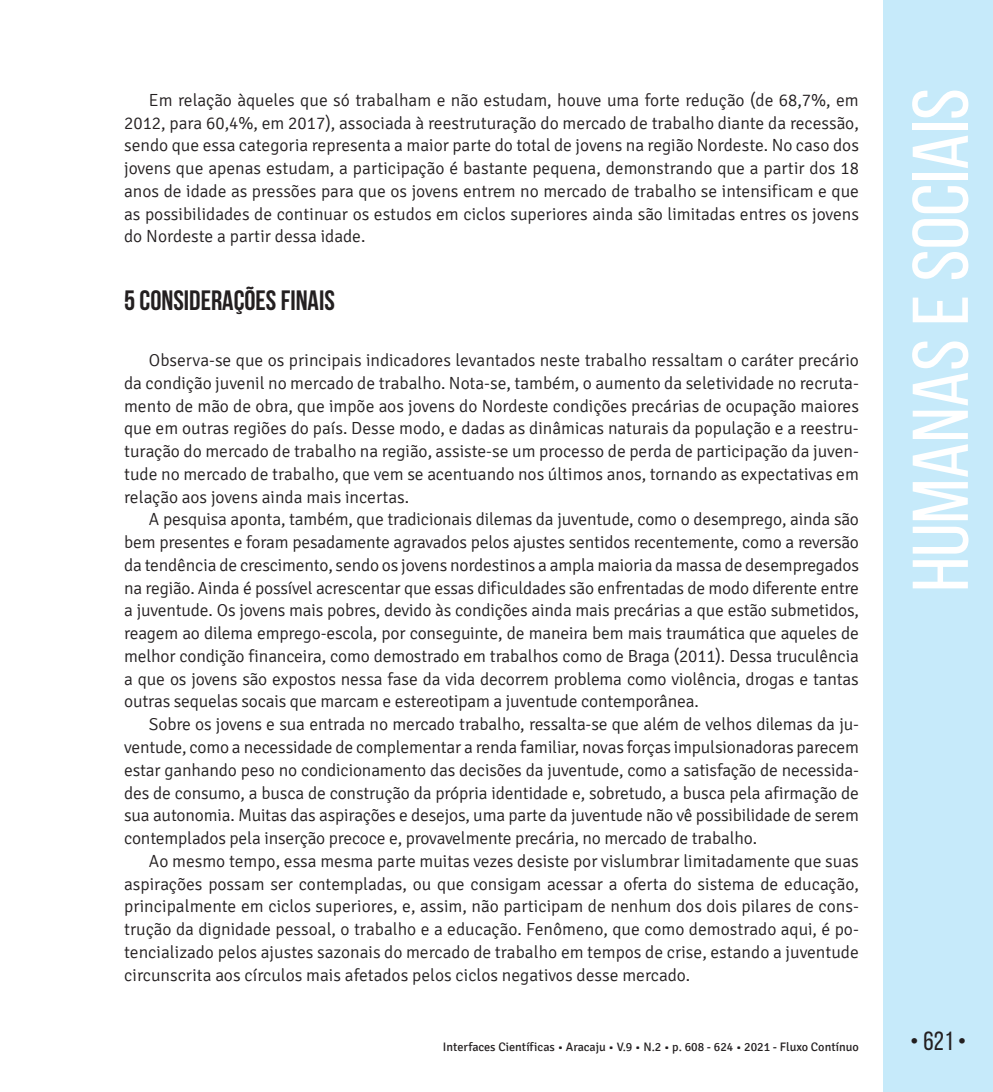
<style>
.page{position:relative;width:993px;height:1092px;background:#fff}
.page>*{position:absolute;margin:0;border:0;box-sizing:border-box;transform-origin:0 0}
.t1{font:78.75px "Bebas Neue";color:#fff;scale:1.09 1}
.t2{font:700 28px "Bebas Neue";color:#231f20}
.t3{font:26.25px "Bebas Neue";color:#231f20}
.t4{font:300 17.5px/22.8px "Signika";letter-spacing:-.01em;color:#231f20;text-align:justify}
.t5{font:12.25px "Signika";color:#231f20}
</style>
<div class="page">
<div style="left:883px;top:0;width:109px;height:1091px;background:#c6eafa"></div>
<p class="t4" style="left:124px;top:89px;width:736px;text-indent:25px">Em relação àqueles que só trabalham e não estudam, houve uma forte redução (de 68,7%, em 2012, para 60,4%, em 2017), associada à reestruturação do mercado de trabalho diante da recessão, sendo que essa categoria representa a maior parte do total de jovens na região Nordeste. No caso dos jovens que apenas estudam, a participação é bastante pequena, demonstrando que a partir dos 18 anos de idade as pressões para que os jovens entrem no mercado de trabalho se intensificam e que as possibilidades de continuar os estudos em ciclos superiores ainda são limitadas entres os jovens do Nordeste a partir dessa idade.</p>
<h2 class="t2" style="left:124px;top:284px;width:212px">5 CONSIDERAÇÕES FINAIS</h2>
<p class="t4" style="left:124px;top:349px;width:736px;text-indent:25px">Observa-se que os principais indicadores levantados neste trabalho ressaltam o caráter precário da condição juvenil no mercado de trabalho. Nota-se, também, o aumento da seletividade no recruta&shy;mento de mão de obra, que impõe aos jovens do Nordeste condições precárias de ocupação maiores que em outras regiões do país. Desse modo, e dadas as dinâmicas naturais da população e a reestru&shy;turação do mercado de trabalho na região, assiste-se um processo de perda de participação da juven&shy;tude no mercado de trabalho, que vem se acentuando nos últimos anos, tornando as expectativas em relação aos jovens ainda mais incertas.</p>
<p class="t4" style="left:124px;top:508px;width:736px;text-indent:25px">A pesquisa aponta, também, que tradicionais dilemas da juventude, como o desemprego, ainda são bem presentes e foram pesadamente agravados pelos ajustes sentidos recentemente, como a reversão da tendência de crescimento, sendo os jovens nordestinos a ampla maioria da massa de desempregados na região. Ainda é possível acrescentar que essas dificuldades são enfrentadas de modo diferente entre a juventude. Os jovens mais pobres, devido às condições ainda mais precárias a que estão submetidos, reagem ao dilema emprego-escola, por conseguinte, de maneira bem mais traumática que aqueles de melhor condição financeira, como demostrado em trabalhos como de Braga (2011). Dessa truculência a que os jovens são expostos nessa fase da vida decorrem problema como violência, drogas e tantas outras sequelas socais que marcam e estereotipam a juventude contemporânea.</p>
<p class="t4" style="left:124px;top:713px;width:736px;text-indent:25px">Sobre os jovens e sua entrada no mercado trabalho, ressalta-se que além de velhos dilemas da ju&shy;ventude, como a necessidade de complementar a renda familiar, novas forças impulsionadoras parecem estar ganhando peso no condicionamento das decisões da juventude, como a satisfação de necessida&shy;des de consumo, a busca de construção da própria identidade e, sobretudo, a busca pela afirmação de sua autonomia. Muitas das aspirações e desejos, uma parte da juventude não vê possibilidade de serem contemplados pela inserção precoce e, provavelmente precária, no mercado de trabalho.</p>
<p class="t4" style="left:124px;top:849px;width:736px;text-indent:25px">Ao mesmo tempo, essa mesma parte muitas vezes desiste por vislumbrar limitadamente que suas aspirações possam ser contempladas, ou que consigam acessar a oferta do sistema de educação, principalmente em ciclos superiores, e, assim, não participam de nenhum dos dois pilares de cons&shy;trução da dignidade pessoal, o trabalho e a educação. Fenômeno, que como demostrado aqui, é po&shy;tencializado pelos ajustes sazonais do mercado de trabalho em tempos de crise, estando a juventude circunscrita aos círculos mais afetados pelos ciclos negativos desse mercado.</p>
<h1 class="t1" style="left:897px;top:591px;width:463px;rotate:-90deg">Humanas e Sociais</h1>
<p class="t5" style="left:442px;top:1040px;width:417px">Interfaces Científicas • Aracaju • V.9 • N.2 • p. 608 - 624 • 2021 - Fluxo Contínuo</p>
<h3 class="t3" style="left:909px;top:1026px;width:58px">• 621 •</h3>
</div>
